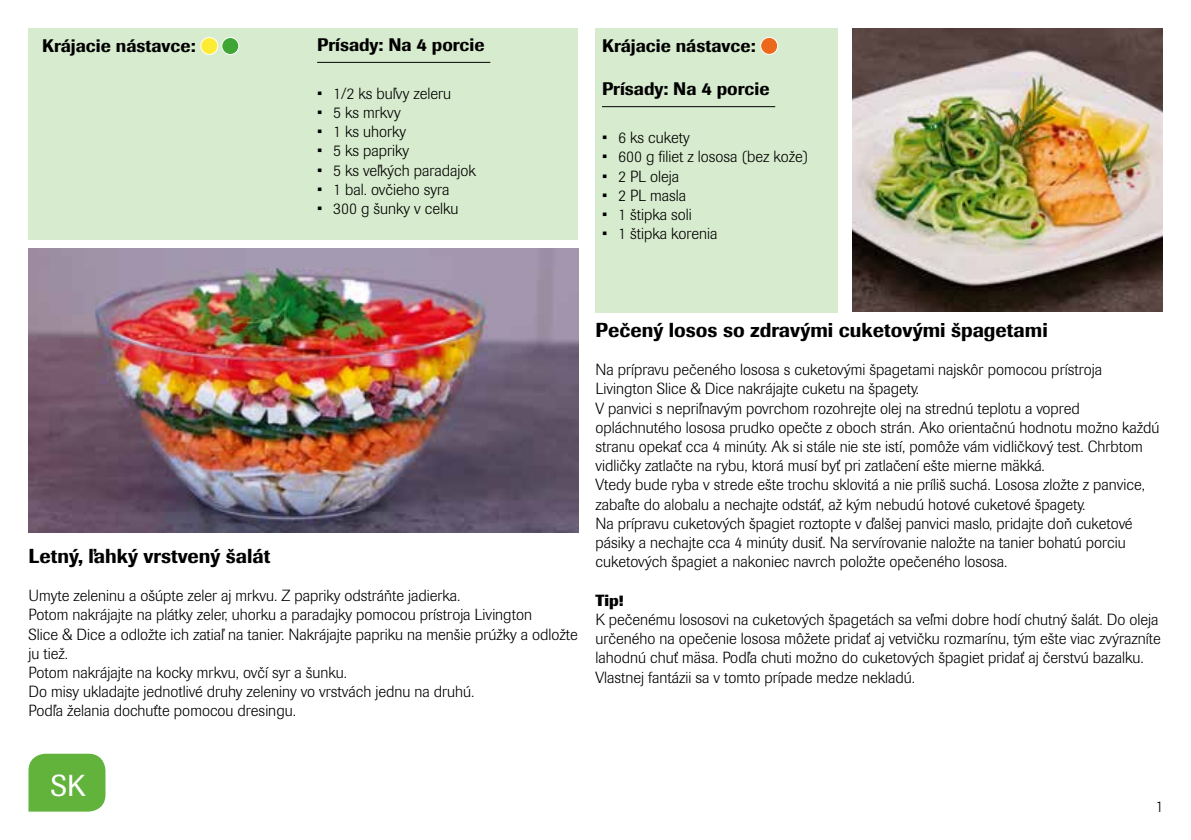
<style>
.page{position:relative;width:1191px;height:840px;background:#fff}
.page>*{position:absolute;margin:0;border:0;box-sizing:border-box;transform-origin:0 0}
.t1{font:30px "Imago Pro";color:#fff}
.t2{font:500 20px "Imago Pro";color:#000}
.t3{font:500 18px "Imago Pro";color:#000}
.t4{font:300 16px/19.2px "Imago Pro";color:#000}
.t5{font:700 16px "Imago Pro";color:#000}
</style>
<div class="page">
<div style="left:28px;top:28px;width:550px;height:211px;background:#d7ecce"></div>
<div style="left:201px;top:37px;width:17px;height:17px;background:#feec34;border-radius:50%"></div>
<div style="left:200px;top:37px;width:18px;height:18px;border:1px solid #fff;border-radius:50%"></div>
<div style="left:222px;top:37px;width:17px;height:17px;background:#3fa535;border-radius:50%"></div>
<div style="left:221px;top:37px;width:18px;height:18px;border:1px solid #fff;border-radius:50%"></div>
<hr style="left:317px;top:62px;width:173px;height:1px;background:#000">
<div style="left:595px;top:28px;width:243px;height:284px;background:#d7ecce"></div>
<hr style="left:602px;top:106px;width:173px;height:1px;background:#000">
<div style="left:760px;top:37px;width:17px;height:17px;background:#ec691c;border-radius:50%"></div>
<div style="left:760px;top:37px;width:18px;height:18px;border:1px solid #fff;border-radius:50%"></div>
<img style="left:28px;top:248px;width:550px;height:284px">
<img style="left:852px;top:29px;width:310px;height:283px">
<div style="left:28px;top:753px;width:77px;height:58px;background:#61b33b"></div>
<p class="t3" style="left:42px;top:34px;width:155px">Krájacie nástavce:</p>
<p class="t3" style="left:317px;top:33px;width:169px">Prísady: Na 4 porcie</p>
<p class="t4" style="left:317px;top:83px;width:136px">• 1/2 ks buľvy zeleru</p>
<p class="t4" style="left:317px;top:103px;width:85px">• 5 ks mrkvy</p>
<p class="t4" style="left:317px;top:122px;width:91px">• 1 ks uhorky</p>
<p class="t4" style="left:317px;top:141px;width:93px">• 5 ks papriky</p>
<p class="t4" style="left:317px;top:160px;width:160px">• 5 ks veľkých paradajok</p>
<p class="t4" style="left:317px;top:179px;width:134px">• 1 bal. ovčieho syra</p>
<p class="t4" style="left:317px;top:199px;width:143px">• 300 g šunky v celku</p>
<p class="t3" style="left:602px;top:34px;width:155px">Krájacie nástavce:</p>
<p class="t3" style="left:602px;top:77px;width:169px">Prísady: Na 4 porcie</p>
<p class="t4" style="left:602px;top:128px;width:89px">• 6 ks cukety</p>
<p class="t4" style="left:602px;top:147px;width:208px">• 600 g filiet z lososa (bez kože)</p>
<p class="t4" style="left:602px;top:166px;width:78px">• 2 PL oleja</p>
<p class="t4" style="left:602px;top:185px;width:85px">• 2 PL masla</p>
<p class="t4" style="left:602px;top:204px;width:91px">• 1 štipka soli</p>
<p class="t4" style="left:602px;top:224px;width:117px">• 1 štipka korenia</p>
<p class="t2" style="left:28px;top:542px;width:243px">Letný, ľahký vrstvený šalát</p>
<p class="t4" style="left:28px;top:585px;width:551px">Umyte zeleninu a ošúpte zeler aj mrkvu. Z papriky odstráňte jadierka.<br>Potom nakrájajte na plátky zeler, uhorku a paradajky pomocou prístroja Livington<br>Slice &amp; Dice a odložte ich zatiaľ na tanier. Nakrájajte papriku na menšie prúžky a odložte ju tiež.<br>Potom nakrájajte na kocky mrkvu, ovčí syr a šunku.<br>Do misy ukladajte jednotlivé druhy zeleniny vo vrstvách jednu na druhú.<br>Podľa želania dochuťte pomocou dresingu.</p>
<p class="t2" style="left:595px;top:316px;width:454px">Pečený losos so zdravými cuketovými špagetami</p>
<p class="t4" style="left:595px;top:359px;width:565px">Na prípravu pečeného lososa s cuketovými špagetami najskôr pomocou prístroja Livington Slice &amp; Dice nakrájajte cuketu na špagety.<br>V panvici s nepriľnavým povrchom rozohrejte olej na strednú teplotu a vopred opláchnutého lososa prudko opečte z oboch strán. Ako orientačnú hodnotu možno každú stranu opekať cca 4 minúty. Ak si stále nie ste istí, pomôže vám vidličkový test. Chrbtom vidličky zatlačte na rybu, ktorá musí byť pri zatlačení ešte mierne mäkká.<br>Vtedy bude ryba v strede ešte trochu sklovitá a nie príliš suchá. Lososa zložte z panvice, zabaľte do alobalu a nechajte odstáť, až kým nebudú hotové cuketové špagety.<br>Na prípravu cuketových špagiet roztopte v ďalšej panvici maslo, pridajte doň cuketové pásiky a nechajte cca 4 minúty dusiť. Na servírovanie naložte na tanier bohatú porciu cuketových špagiet a nakoniec navrch položte opečeného lososa.</p>
<p class="t5" style="left:595px;top:589px;width:30px">Tip!</p>
<p class="t4" style="left:595px;top:609px;width:567px">K pečenému lososovi na cuketových špagetách sa veľmi dobre hodí chutný šalát. Do oleja určeného na opečenie lososa môžete pridať aj vetvičku rozmarínu, tým ešte viac zvýrazníte lahodnú chuť mäsa. Podľa chuti možno do cuketových špagiet pridať aj čerstvú bazalku.<br>Vlastnej fantázii sa v tomto prípade medze nekladú.</p>
<h1 class="t1" style="left:51px;top:765px;width:36px">SK</h1>
<p class="t4" style="left:1155px;top:796px;width:9px">1</p>
</div>
